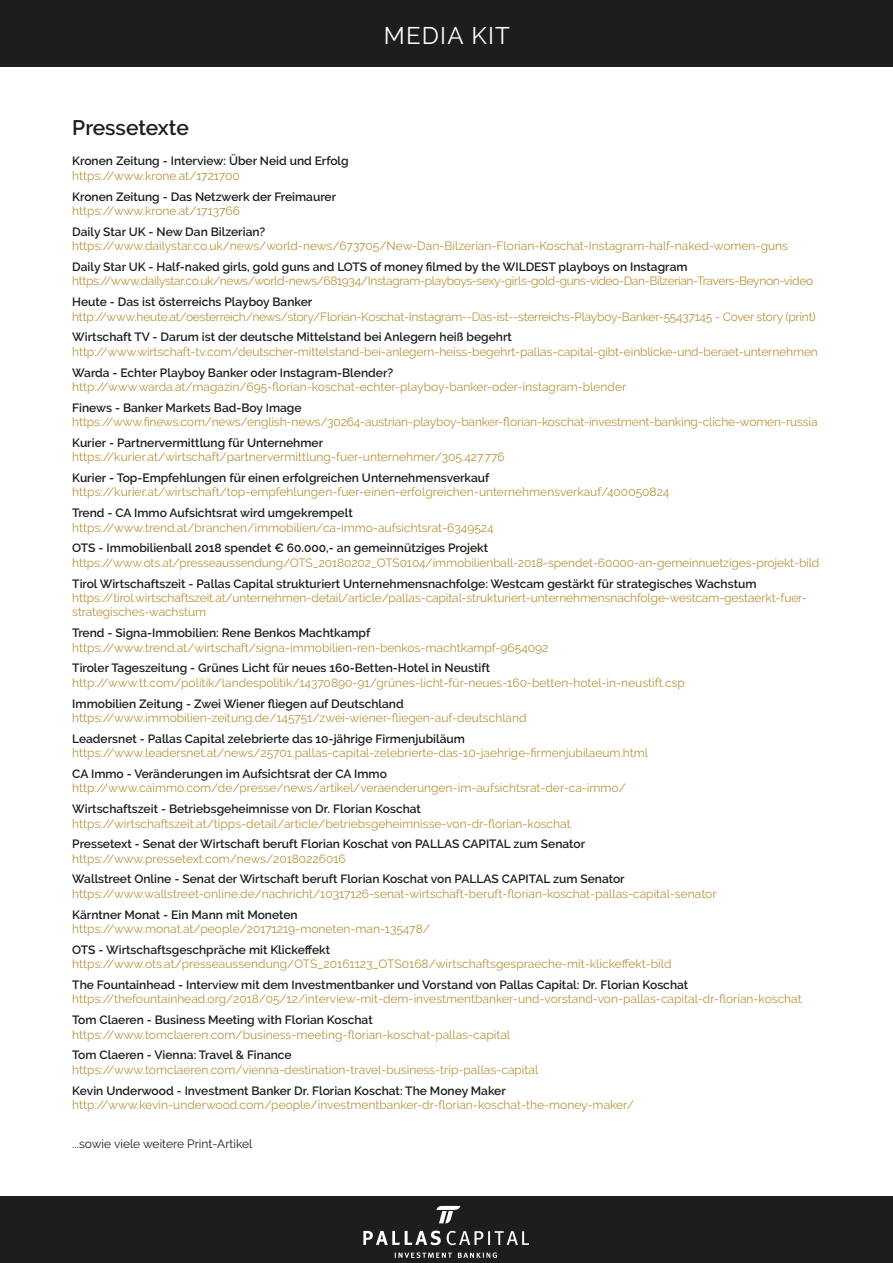
<style>
.page{position:relative;width:893px;height:1263px;background:#fff}
.page>*{position:absolute;margin:0;border:0;box-sizing:border-box;transform-origin:0 0}
.t1{font:24px "Raleway";letter-spacing:.05em;color:#fff}
.t2{font:600 21px "Raleway";color:#1d1d1b}
.t3{font:12px/14.4px "Raleway";color:#b8953e}
.t4{font:600 12px/14.4px "Raleway";color:#1d1d1b}
.t5{font:12px/14.4px "Raleway";letter-spacing:-.03em;color:#b8953e}
.t6{font:12px/14.4px "Raleway";letter-spacing:-.02em;color:#b8953e}
.t7{font:12px "Raleway";color:#1d1d1b}
.s1{font-weight:400;color:#b8953e}
.s2{font-weight:600;color:#1d1d1b}
</style>
<div class="page">
<div style="left:0;top:0;width:893px;height:66px;background:#1d1d1b"></div>
<div style="left:0;top:1196px;width:893px;height:67px;background:#1d1d1b"></div>
<img style="left:363px;top:1205px;width:166px;height:53px">
<p class="t2" style="left:72px;top:115px;width:118px">Pressetexte</p>
<p class="t1" style="left:384px;top:21px;width:127px">MEDIA KIT</p>
<p class="t4" style="left:72px;top:154px;width:278px">Kronen Zeitung - Interview: Über Neid und Erfolg <span class="s1">https://www.krone.at/1721700</span></p>
<p class="t4" style="left:72px;top:189px;width:265px">Kronen Zeitung - Das Netzwerk der Freimaurer <span class="s1">https://www.krone.at/1713766</span></p>
<p class="t3" style="left:72px;top:224px;width:717px"><span class="s2">Daily Star UK - New Dan Bilzerian? </span>https://www.dailystar.co.uk/news/world-news/673705/New-Dan-Bilzerian-Florian-Koschat-Instagram-half-naked-women-guns</p>
<p class="t5" style="left:72px;top:259px;width:742px"><span class="s2">Daily Star UK - Half-naked girls, gold guns and LOTS of money filmed by the WILDEST playboys on Instagram </span>https://www.dailystar.co.uk/news/world-news/681934/Instagram-playboys-sexy-girls-gold-guns-video-Dan-Bilzerian-Travers-Beynon-video</p>
<p class="t6" style="left:72px;top:295px;width:745px"><span class="s2">Heute - Das ist österreichs Playboy Banker </span>http://www.heute.at/oesterreich/news/story/Florian-Koschat-Instagram--Das-ist--sterreichs-Playboy-Banker-55437145 - Cover story (print)</p>
<p class="t3" style="left:72px;top:330px;width:747px"><span class="s2">Wirtschaft TV - Darum ist der deutsche Mittelstand bei Anlegern heiß begehrt </span>http://www.wirtschaft-tv.com/deutscher-mittelstand-bei-anlegern-heiss-begehrt-pallas-capital-gibt-einblicke-und-beraet-unternehmen</p>
<p class="t3" style="left:72px;top:365px;width:555px"><span class="s2">Warda - Echter Playboy Banker oder Instagram-Blender? </span>http://www.warda.at/magazin/695-florian-koschat-echter-playboy-banker-oder-instagram-blender</p>
<p class="t3" style="left:72px;top:400px;width:747px"><span class="s2">Finews - Banker Markets Bad-Boy Image </span>https://www.finews.com/news/english-news/30264-austrian-playboy-banker-florian-koschat-investment-banking-cliche-women-russia</p>
<p class="t3" style="left:72px;top:435px;width:434px"><span class="s2">Kurier - Partnervermittlung für Unternehmer </span>https://kurier.at/wirtschaft/partnervermittlung-fuer-unternehmer/305.427.776</p>
<p class="t3" style="left:72px;top:471px;width:599px"><span class="s2">Kurier - Top-Empfehlungen für einen erfolgreichen Unternehmensverkauf </span>https://kurier.at/wirtschaft/top-empfehlungen-fuer-einen-erfolgreichen-unternehmensverkauf/400050824</p>
<p class="t3" style="left:72px;top:506px;width:423px"><span class="s2">Trend - CA Immo Aufsichtsrat wird umgekrempelt </span>https://www.trend.at/branchen/immobilien/ca-immo-aufsichtsrat-6349524</p>
<p class="t3" style="left:72px;top:541px;width:749px"><span class="s2">OTS - Immobilienball 2018 spendet € 60.000,- an gemeinnütziges Projekt </span>https://www.ots.at/presseaussendung/OTS_20180202_OTS0104/immobilienball-2018-spendet-60000-an-gemeinnuetziges-projekt-bild</p>
<p class="t3" style="left:72px;top:576px;width:736px"><span class="s2">Tirol Wirtschaftszeit - Pallas Capital strukturiert Unternehmensnachfolge: Westcam gestärkt für strategisches Wachstum </span>https://tirol.wirtschaftszeit.at/unternehmen-detail/article/pallas-capital-strukturiert-unternehmensnachfolge-westcam-gestaerkt-fuer&shy;strategisches-wachstum</p>
<p class="t3" style="left:72px;top:626px;width:478px"><span class="s2">Trend - Signa-Immobilien: Rene Benkos Machtkampf </span>https://www.trend.at/wirtschaft/signa-immobilien-ren-benkos-machtkampf-9654092</p>
<p class="t3" style="left:72px;top:661px;width:614px"><span class="s2">Tiroler Tageszeitung - Grünes Licht für neues 160-Betten-Hotel in Neustift </span>http://www.tt.com/politik/landespolitik/14370890-91/grünes-licht-für-neues-160-betten-hotel-in-neustift.csp</p>
<p class="t3" style="left:72px;top:696px;width:456px"><span class="s2">Immobilien Zeitung - Zwei Wiener fliegen auf Deutschland </span>https://www.immobilien-zeitung.de/145751/zwei-wiener-fliegen-auf-deutschland</p>
<p class="t3" style="left:72px;top:731px;width:577px"><span class="s2">Leadersnet - Pallas Capital zelebrierte das 10-jährige Firmenjubiläum </span>https://www.leadersnet.at/news/25701,pallas-capital-zelebrierte-das-10-jaehrige-firmenjubilaeum.html</p>
<p class="t3" style="left:72px;top:766px;width:555px"><span class="s2">CA Immo - Veränderungen im Aufsichtsrat der CA Immo </span>http://www.caimmo.com/de/presse/news/artikel/veraenderungen-im-aufsichtsrat-der-ca-immo/</p>
<p class="t3" style="left:72px;top:802px;width:500px"><span class="s2">Wirtschaftszeit - Betriebsgeheimnisse von Dr. Florian Koschat </span>https://wirtschaftszeit.at/tipps-detail/article/betriebsgeheimnisse-von-dr-florian-koschat</p>
<p class="t4" style="left:72px;top:837px;width:514px">Pressetext - Senat der Wirtschaft beruft Florian Koschat von PALLAS CAPITAL zum Senator <span class="s1">https://www.pressetext.com/news/20180226016</span></p>
<p class="t3" style="left:72px;top:872px;width:646px"><span class="s2">Wallstreet Online - Senat der Wirtschaft beruft Florian Koschat von PALLAS CAPITAL zum Senator </span>https://www.wallstreet-online.de/nachricht/10317126-senat-wirtschaft-beruft-florian-koschat-pallas-capital-senator</p>
<p class="t3" style="left:72px;top:907px;width:359px"><span class="s2">Kärntner Monat - Ein Mann mit Moneten </span>https://www.monat.at/people/20171219-moneten-man-135478/</p>
<p class="t3" style="left:72px;top:942px;width:601px"><span class="s2">OTS - Wirtschaftsgeschpräche mit Klickeffekt </span>https://www.ots.at/presseaussendung/OTS_20161123_OTS0168/wirtschaftsgespraeche-mit-klickeffekt-bild</p>
<p class="t3" style="left:72px;top:977px;width:731px"><span class="s2">The Fountainhead - Interview mit dem Investmentbanker und Vorstand von Pallas Capital: Dr. Florian Koschat </span>https://thefountainhead.org/2018/05/12/interview-mit-dem-investmentbanker-und-vorstand-von-pallas-capital-dr-florian-koschat</p>
<p class="t3" style="left:72px;top:1013px;width:439px"><span class="s2">Tom Claeren - Business Meeting with Florian Koschat </span>https://www.tomclaeren.com/business-meeting-florian-koschat-pallas-capital</p>
<p class="t3" style="left:72px;top:1048px;width:468px"><span class="s2">Tom Claeren - Vienna: Travel &amp; Finance </span>https://www.tomclaeren.com/vienna-destination-travel-business-trip-pallas-capital</p>
<p class="t3" style="left:72px;top:1083px;width:563px"><span class="s2">Kevin Underwood - Investment Banker Dr. Florian Koschat: The Money Maker </span>http://www.kevin-underwood.com/people/investmentbanker-dr-florian-koschat-the-money-maker/</p>
<p class="t7" style="left:72px;top:1137px;width:182px">...sowie viele weitere Print-Artikel</p>
</div>
